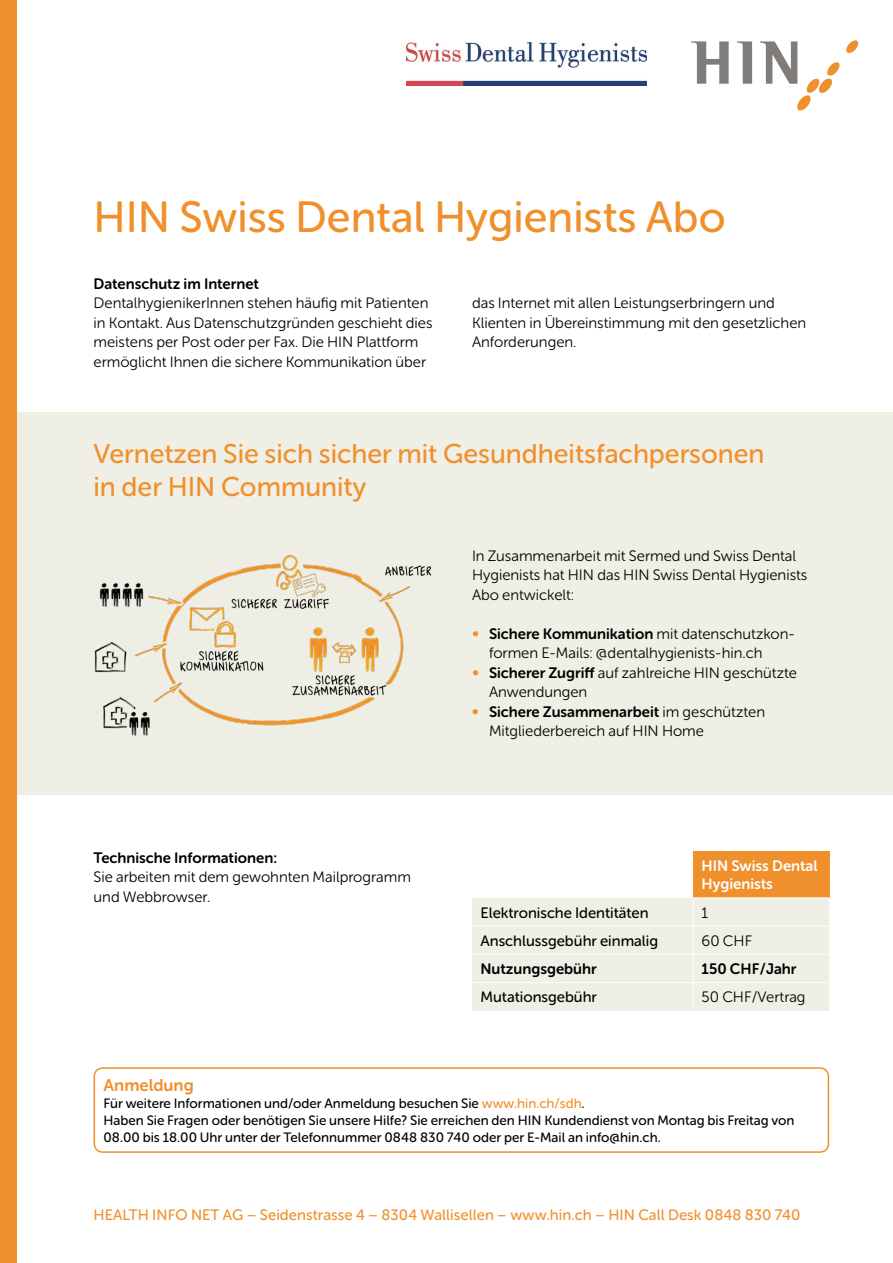
<style>
.page{position:relative;width:893px;height:1263px;background:#fff}
.page>*{position:absolute;margin:0;border:0;box-sizing:border-box;transform-origin:0 0}
.t1{font:43.5px "Museo Sans Rounded 500";color:#f0902c}
.t2{font:27px/33px "Museo Sans Rounded 500";color:#f0902c}
.t3{font:16.8px "Museo Sans Rounded 700";color:#f0902c}
.t4{font:15px/19.5px "Museo Sans Rounded 300";color:#000}
.t5{font:15px "Museo Sans Rounded 700";color:#000}
.t6{font:15px "Museo Sans Rounded 500";letter-spacing:.005em;color:#f0902c}
.t7{font:15px "Museo Sans Rounded 500";color:#000}
.t8{font:15px/18px "Museo Sans Rounded 700";color:#fff}
.t9{font:13.5px/17.2px "Museo Sans Rounded 500";color:#000}
.s1{font-family:"Museo Sans Rounded 300";color:#f0902c}
.s2{font-family:"Museo Sans Rounded 300"}
.s3{color:#f0902c}
.s4{font-family:"Museo Sans Rounded 700"}
</style>
<div class="page">
<div style="left:0;top:412px;width:893px;height:383px;background:#f0efe5"></div>
<div style="left:0;top:0;width:17px;height:1263px;background:#f0902c"></div>
<img style="left:407px;top:43px;width:240px;height:42px">
<div style="left:693px;top:851px;width:136px;height:47px;background:#f0902c"></div>
<hr style="left:693px;top:897px;width:136px;height:1px;background:#fff">
<div style="left:472px;top:898px;width:357px;height:113px;background:#f0efe5"></div>
<hr style="left:472px;top:954px;width:221px;height:1px;background:#fff">
<hr style="left:693px;top:954px;width:136px;height:1px;background:#fff">
<hr style="left:472px;top:982px;width:221px;height:1px;background:#fff">
<hr style="left:693px;top:982px;width:136px;height:1px;background:#fff">
<div style="left:94px;top:1067px;width:735px;height:86px;border:2px solid #f0902c;border-radius:9px"></div>
<svg style="left:846px;top:40px;width:12px;height:13px"></svg>
<svg style="left:691px;top:41px;width:38px;height:43px"></svg>
<svg style="left:737px;top:41px;width:15px;height:43px"></svg>
<svg style="left:760px;top:41px;width:79px;height:70px"></svg>
<img style="left:94px;top:554px;width:338px;height:182px">
<h1 class="t1" style="left:94px;top:194px;width:634px">HIN Swiss Dental Hygienists Abo</h1>
<p class="t5" style="left:94px;top:275px;width:167px">Datenschutz im Internet</p>
<p class="t4" style="left:94px;top:294px;width:340px">DentalhygienikerInnen stehen häufig mit Patienten in Kontakt. Aus Datenschutzgründen geschieht dies meistens per Post oder per Fax. Die HIN Plattform ermöglicht Ihnen die sichere Kommunikation über</p>
<p class="t4" style="left:472px;top:294px;width:336px">das Internet mit allen Leistungserbringern und<br>Klienten in Übereinstimmung mit den gesetzlichen<br>Anforderungen.</p>
<h2 class="t2" style="left:94px;top:437px;width:672px">Vernetzen Sie sich sicher mit Gesundheitsfachpersonen in der HIN Community</h2>
<p class="t4" style="left:472px;top:546px;width:337px">In Zusammenarbeit mit Sermed und Swiss Dental<br>Hygienists hat HIN das HIN Swiss Dental Hygienists<br>Abo entwickelt:</p>
<p class="t5" style="left:472px;top:625px;width:324px"><span class="s1">∞</span> Sichere Kommunikation <span class="s2">mit datenschutzkon-</span></p>
<p class="t4" style="left:489px;top:643px;width:275px">formen E-Mails: @dentalhygienists-hin.ch</p>
<p class="t4" style="left:472px;top:663px;width:327px"><span class="s3">∞</span> <span class="s4">Sicherer Zugriff</span> auf zahlreiche HIN geschützte</p>
<p class="t4" style="left:489px;top:682px;width:100px">Anwendungen</p>
<p class="t5" style="left:472px;top:703px;width:295px"><span class="s1">∞</span> Sichere Zusammenarbeit <span class="s2">im geschützten</span></p>
<p class="t4" style="left:489px;top:721px;width:216px">Mitgliederbereich auf HIN Home</p>
<p class="t5" style="left:94px;top:849px;width:185px">Technische Informationen:</p>
<p class="t4" style="left:94px;top:867px;width:319px">Sie arbeiten mit dem gewohnten Mailprogramm und Webbrowser.</p>
<p class="t8" style="left:702px;top:857px;width:118px">HIN Swiss Dental<br>Hygienists</p>
<p class="t7" style="left:480px;top:904px;width:170px">Elektronische Identitäten</p>
<p class="t4" style="left:702px;top:903px;width:8px">1</p>
<p class="t7" style="left:480px;top:932px;width:179px">Anschlussgebühr einmalig</p>
<p class="t4" style="left:702px;top:931px;width:52px">60 CHF</p>
<p class="t5" style="left:480px;top:961px;width:118px">Nutzungsgebühr</p>
<p class="t5" style="left:702px;top:961px;width:96px">150 CHF / Jahr</p>
<p class="t7" style="left:480px;top:989px;width:118px">Mutationsgebühr</p>
<p class="t4" style="left:702px;top:988px;width:105px">50 CHF /Vertrag</p>
<p class="t3" style="left:104px;top:1075px;width:92px">Anmeldung</p>
<p class="t9" style="left:104px;top:1094px;width:692px">Für weitere Informationen und/oder Anmeldung besuchen Sie <span class="s3">www.hin.ch/sdh</span>.<br>Haben Sie Fragen oder benötigen Sie unsere Hilfe? Sie erreichen den HIN Kundendienst von Montag bis Freitag von<br>08.00 bis 18.00 Uhr unter der Telefonnummer 0848 830 740 oder per E-Mail an info@hin.ch.</p>
<p class="t6" style="left:94px;top:1207px;width:708px">HEALTH INFO NET AG – Seidenstrasse 4 – 8304 Wallisellen – www.hin.ch – HIN Call Desk 0848 830 740</p>
</div>
